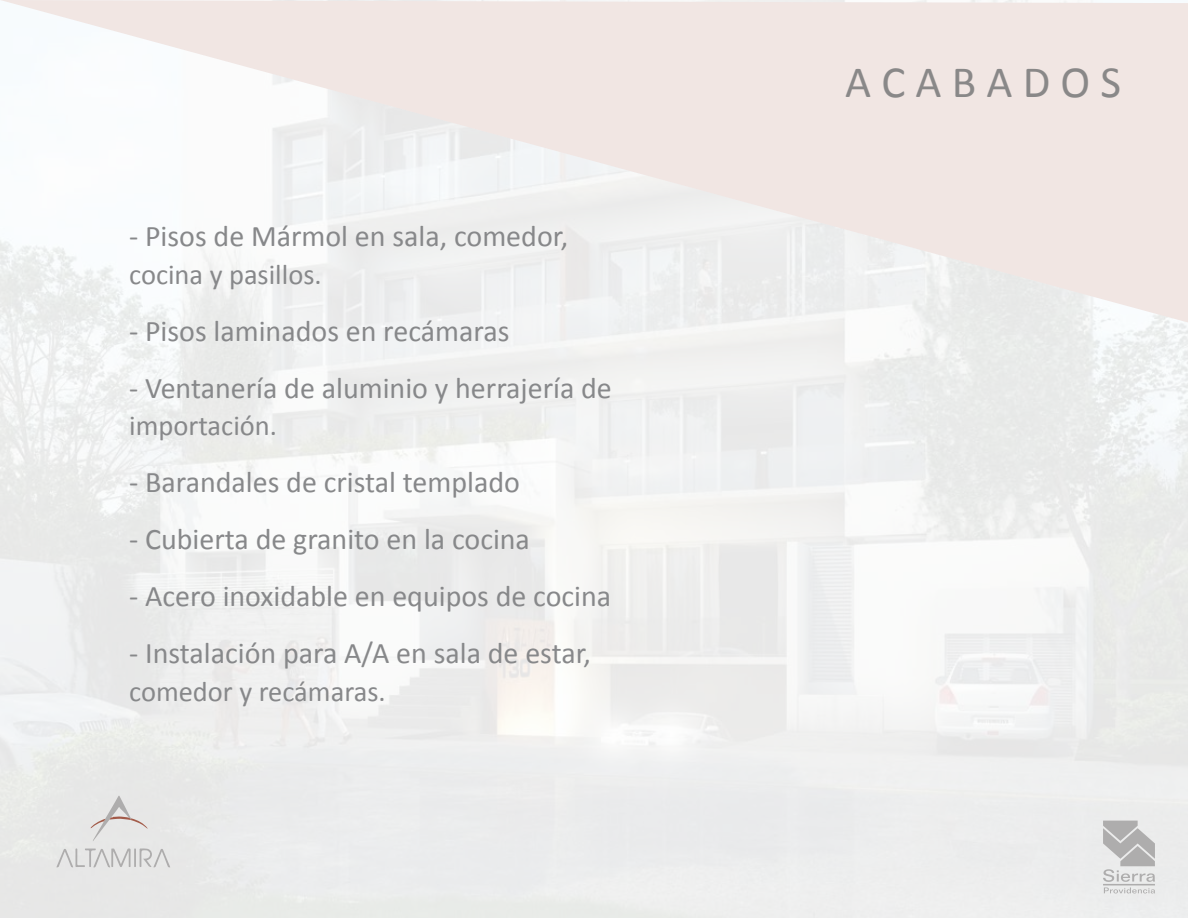
<style>
.page{position:relative;width:1188px;height:918px;background:#fff}
.page>*{position:absolute;margin:0;border:0;box-sizing:border-box;transform-origin:0 0}
.t1{font:45px "Calibri";color:#707172}
.t2{font:30px "Calibri";color:#87888a}
.t3{font:28.5px "Calibri";color:#87888a}
</style>
<div class="page">
<svg style="left:0;top:0;width:1188px;height:322px;fill:#f1e8e7"></svg>
<svg style="left:56px;top:848px;width:114px;height:20px;background:#d8d8d8"></svg>
<svg style="left:91px;top:796px;width:57px;height:45px;background:#dedcdb"></svg>
<svg style="left:1103px;top:821px;width:52px;height:73px;background:#cac9c9"></svg>
<p class="t2" style="left:129px;top:217px;width:441px">- Pisos de Mármol en sala, comedor,</p>
<p class="t3" style="left:129px;top:256px;width:194px">cocina y pasillos.</p>
<p class="t2" style="left:129px;top:312px;width:382px">- Pisos laminados en recámaras</p>
<p class="t2" style="left:129px;top:369px;width:484px">- Ventanería de aluminio y herrajería de</p>
<p class="t3" style="left:129px;top:408px;width:149px">importación.</p>
<p class="t2" style="left:129px;top:463px;width:392px">- Barandales de cristal templado</p>
<p class="t2" style="left:129px;top:520px;width:402px">- Cubierta de granito en la cocina</p>
<p class="t2" style="left:129px;top:577px;width:484px">- Acero inoxidable en equipos de cocina</p>
<p class="t2" style="left:129px;top:634px;width:463px">- Instalación para A/A en sala de estar,</p>
<p class="t3" style="left:129px;top:673px;width:258px">comedor y recámaras.</p>
<h1 class="t1" style="left:845px;top:54px;width:277px">A C A B A D O S</h1>
</div>
